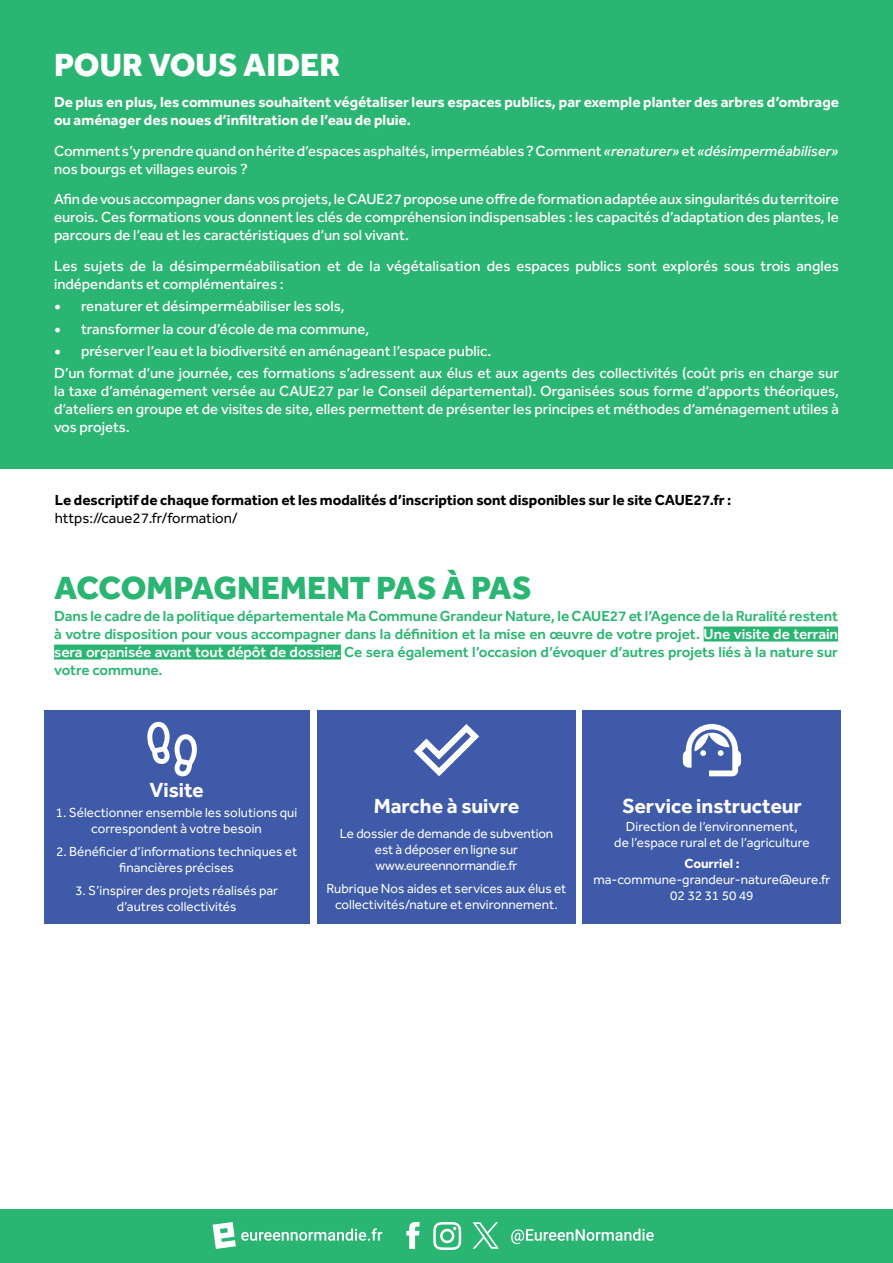
<style>
.page{position:relative;width:893px;height:1263px;background:#fff}
.page>*{position:absolute;margin:0;border:0;box-sizing:border-box;transform-origin:0 0}
.t1{font:800 33px "Effra CC";color:#2bb572}
.t2{font:800 33px "Effra CC";color:#fff}
.t3{font:700 21px "Effra CC";color:#fff}
.t4{font:500 15px/18px "Effra CC";color:#fff}
.t5{font:600 15px/18px "Effra CC";color:#2bb572;text-align:justify}
.t6{font:700 15px/18px "Effra CC";color:#fff}
.t7{font:700 15px "Effra CC";color:#000}
.t8{font:15px "Effra CC";color:#000}
.t9{font:13.5px/16.2px "Effra CC";color:#fff;text-align:center}
.t10{font:700 13.5px "Effra CC";color:#fff}
.s1{font-style:italic}
.s2{font-family:"Minion Pro";font-size:18px}
.s3{color:#fff}
</style>
<div class="page">
<div style="left:0;top:0;width:893px;height:468px;background:#2bb572"></div>
<div style="left:44px;top:711px;width:265px;height:213px;background:#3e5aa8"></div>
<div style="left:317px;top:711px;width:259px;height:213px;background:#3e5aa8"></div>
<div style="left:583px;top:711px;width:258px;height:213px;background:#3e5aa8"></div>
<div style="left:704px;top:626px;width:134px;height:15px;background:#2bb572"></div>
<div style="left:54px;top:644px;width:287px;height:15px;background:#2bb572"></div>
<svg style="left:683px;top:724px;width:58px;height:52px"></svg>
<svg style="left:414px;top:724px;width:65px;height:52px"></svg>
<div style="left:0;top:1210px;width:893px;height:53px;background:#2bb572"></div>
<svg style="left:511px;top:1228px;width:143px;height:16px"></svg>
<svg style="left:406px;top:1222px;width:13px;height:27px"></svg>
<svg style="left:433px;top:1222px;width:28px;height:28px"></svg>
<svg style="left:213px;top:1222px;width:169px;height:27px"></svg>
<svg style="left:473px;top:1222px;width:26px;height:27px"></svg>
<svg style="left:147px;top:722px;width:50px;height:54px"></svg>
<h1 class="t2" style="left:54px;top:42px;width:288px">POUR VOUS AIDER</h1>
<p class="t6" style="left:54px;top:94px;width:786px">De plus en plus, les communes souhaitent végétaliser leurs espaces publics, par exemple planter des arbres d’ombrage ou aménager des noues d’infiltration de l’eau de pluie.</p>
<p class="t4" style="left:54px;top:143px;width:786px">Comment s’y prendre quand on hérite d’espaces asphaltés, imperméables ? Comment <span class="s1">«renaturer»</span> et <span class="s1">«désimperméabiliser» </span>nos bourgs et villages eurois ?</p>
<p class="t4" style="left:54px;top:192px;width:786px;text-align:justify">Afin de vous accompagner dans vos projets, le CAUE27 propose une offre de formation adaptée aux singularités du territoire eurois. Ces formations vous donnent les clés de compréhension indispensables : les capacités d’adaptation des plantes, le parcours de l’eau et les caractéristiques d’un sol vivant.</p>
<p class="t4" style="left:54px;top:258px;width:786px">Les sujets de la désimperméabilisation et de la végétalisation des espaces publics sont explorés sous trois angles indépendants et complémentaires :</p>
<p class="t4" style="left:54px;top:299px;width:292px"><span class="s2">•</span> renaturer et désimperméabiliser les sols,</p>
<p class="t4" style="left:54px;top:321px;width:317px"><span class="s2">•</span> transformer la cour d’école de ma commune,</p>
<p class="t4" style="left:54px;top:341px;width:786px;line-height:22.2px"><span class="s2">•</span> préserver l’eau et la biodiversité en aménageant l’espace public.<br>D’un format d’une journée, ces formations s’adressent aux élus et aux agents des collectivités (coût pris en charge sur</p>
<p class="t4" style="left:54px;top:383px;width:786px;text-align:justify">la taxe d’aménagement versée au CAUE27 par le Conseil départemental). Organisées sous forme d’apports théoriques, d’ateliers en groupe et de visites de site, elles permettent de présenter les principes et méthodes d’aménagement utiles à vos projets.</p>
<p class="t7" style="left:55px;top:490px;width:678px">Le descriptif de chaque formation et les modalités d’inscription sont disponibles sur le site CAUE27.fr :</p>
<p class="t8" style="left:55px;top:509px;width:185px">https://caue27.fr/formation/</p>
<h1 class="t1" style="left:54px;top:565px;width:479px">ACCOMPAGNEMENT PAS À PAS</h1>
<p class="t5" style="left:54px;top:608px;width:785px">Dans le cadre de la politique départementale Ma Commune Grandeur Nature, le CAUE27 et l’Agence de la Ruralité restent à votre disposition pour vous accompagner dans la définition et la mise en œuvre de votre projet. <span class="s3">Une visite de terrain sera organisée avant tout dépôt de dossier.</span> Ce sera également l’occasion d’évoquer d’autres projets liés à la nature sur votre commune.</p>
<h2 class="t3" style="left:149px;top:776px;width:56px">Visite</h2>
<p class="t9" style="left:56px;top:806px;width:243px">1. Sélectionner ensemble les solutions qui correspondent à votre besoin</p>
<p class="t9" style="left:56px;top:845px;width:243px">2. Bénéficier d’informations techniques et financières précises</p>
<p class="t9" style="left:75px;top:883px;width:205px">3. S’inspirer des projets réalisés par d’autres collectivités</p>
<h2 class="t3" style="left:374px;top:792px;width:147px">Marche à suivre</h2>
<p class="t9" style="left:340px;top:827px;width:215px">Le dossier de demande de subvention est à déposer en ligne sur www.eureennormandie.fr</p>
<p class="t9" style="left:326px;top:882px;width:241px">Rubrique Nos aides et services aux élus et collectivités/nature et environnement.</p>
<h2 class="t3" style="left:622px;top:792px;width:181px">Service instructeur</h2>
<p class="t9" style="left:614px;top:819px;width:197px">Direction de l’environnement,<br>de l’espace rural et de l’agriculture</p>
<p class="t10" style="left:684px;top:854px;width:57px">Courriel :</p>
<p class="t9" style="left:593px;top:873px;width:238px">ma-commune-grandeur-nature@eure.fr<br>02 32 31 50 49</p>
</div>
